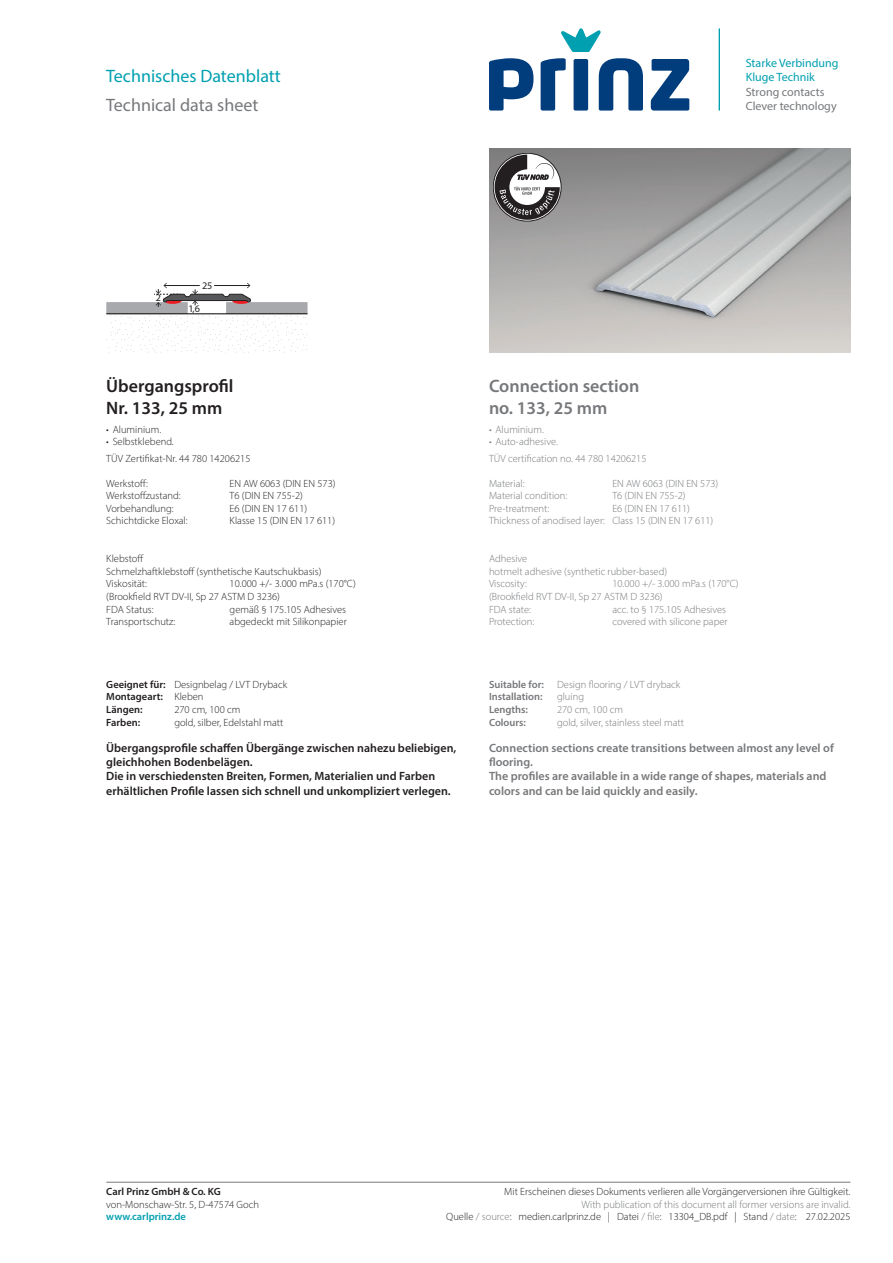
<style>
.page{position:relative;width:893px;height:1263px;background:#fff}
.page>*{position:absolute;margin:0;border:0;box-sizing:border-box;transform-origin:0 0}
.t1{font:600 18px/21.6px "Myriad Pro";color:#76787b}
.t2{font:600 18px/21.6px "Myriad Pro";color:#231f20}
.t3{font:18px "Myriad Pro";color:#00a0b0}
.t4{font:18px "Myriad Pro";color:#76787b}
.t5{font:600 12px/14.4px "Myriad Pro";color:#231f20}
.t6{font:600 12px/14.4px "Myriad Pro";color:#76787b}
.t7{font:12px/14.4px "Myriad Pro";color:#76787b}
.t8{font:12px/14.4px "Myriad Pro";color:#00a0b0}
.t9{font:300 10.5px/12.6px "Myriad Pro";color:#76787b}
.t10{font:300 10.5px/12.6px "Myriad Pro";color:#231f20}
.t11{font:600 10.5px/12.6px "Myriad Pro";color:#231f20}
.t12{font:600 10.5px/12.6px "Myriad Pro";color:#76787b}
.t13{font:600 10.5px "Myriad Pro";color:#00a0b0}
.t14{font:10.2px "Myriad Pro";color:#231f20}
.s1{font-weight:300}
.s2{color:#231f20}
</style>
<div class="page">
<svg style="left:489px;top:58px;width:44px;height:53px"></svg>
<svg style="left:541px;top:58px;width:25px;height:53px"></svg>
<div style="left:574px;top:59px;width:14px;height:52px;background:#013d7d;border-radius:2px"></div>
<svg style="left:599px;top:58px;width:44px;height:53px"></svg>
<svg style="left:651px;top:59px;width:38px;height:52px"></svg>
<svg style="left:561px;top:28px;width:40px;height:24px"></svg>
<div style="left:106px;top:302px;width:82px;height:12px;background:#a8a9ad"></div>
<div style="left:226px;top:302px;width:82px;height:12px;background:#a8a9ad"></div>
<hr style="left:106px;top:313px;width:202px;height:1px;background:#000">
<svg style="left:154px;top:283px;width:97px;height:24px"></svg>
<img style="left:489px;top:149px;width:361px;height:203px">
<hr style="left:719px;top:28px;width:1px;height:83px;background:#00a0b0">
<hr style="left:106px;top:1182px;width:744px;height:1px;background:#76787b">
<svg style="left:495px;top:155px;width:65px;height:65px"></svg>
<h1 class="t3" style="left:106px;top:65px;width:176px">Technisches Datenblatt</h1>
<h1 class="t4" style="left:106px;top:93px;width:154px">Technical data sheet</h1>
<p class="t8" style="left:746px;top:55px;width:94px">Starke Verbindung<br>Kluge Technik</p>
<p class="t7" style="left:746px;top:84px;width:92px">Strong contacts<br>Clever technology</p>
<p class="t14" style="left:156px;top:292px;width:7px">2</p>
<p class="t14" style="left:202px;top:279px;width:12px">25</p>
<p class="t14" style="left:188px;top:302px;width:13px">1,6</p>
<h1 class="t2" style="left:106px;top:375px;width:129px">Übergangsprofil<br>Nr. 133, 25 mm</h1>
<h1 class="t1" style="left:489px;top:375px;width:152px">Connection section no. 133, 25 mm</h1>
<p class="t10" style="left:106px;top:423px;width:56px">• Aluminium.</p>
<p class="t10" style="left:106px;top:435px;width:69px">• Selbstklebend.</p>
<p class="t9" style="left:489px;top:423px;width:56px">• Aluminium.</p>
<p class="t9" style="left:489px;top:435px;width:70px">• Auto-adhesive.</p>
<p class="t10" style="left:106px;top:452px;width:146px">TÜV Zertifikat-Nr. 44 780 14206215</p>
<p class="t9" style="left:489px;top:452px;width:159px">TÜV certification no. 44 780 14206215</p>
<p class="t10" style="left:106px;top:477px;width:43px">Werkstoff:</p>
<p class="t10" style="left:230px;top:477px;width:108px">EN AW 6063 (DIN EN 573)</p>
<p class="t10" style="left:106px;top:489px;width:76px">Werkstoffzustand:</p>
<p class="t10" style="left:230px;top:489px;width:75px">T6 (DIN EN 755-2)</p>
<p class="t10" style="left:106px;top:502px;width:69px">Vorbehandlung:</p>
<p class="t10" style="left:230px;top:502px;width:79px">E6 (DIN EN 17 611)</p>
<p class="t10" style="left:106px;top:514px;width:83px">Schichtdicke Eloxal:</p>
<p class="t10" style="left:230px;top:514px;width:107px">Klasse 15 (DIN EN 17 611)</p>
<p class="t10" style="left:106px;top:552px;width:217px">Klebstoff<br>Schmelzhaftklebstoff (synthetische Kautschukbasis)<br>Viskosität:</p>
<p class="t9" style="left:489px;top:477px;width:37px">Material:</p>
<p class="t9" style="left:612px;top:477px;width:108px">EN AW 6063 (DIN EN 573)</p>
<p class="t9" style="left:489px;top:489px;width:80px">Material condition:</p>
<p class="t9" style="left:612px;top:489px;width:75px">T6 (DIN EN 755-2)</p>
<p class="t9" style="left:489px;top:502px;width:62px">Pre-treatment:</p>
<p class="t9" style="left:489px;top:502px;width:226px;text-indent:123px">E6 (DIN EN 17 611)<br>Thickness of anodised layer: Class 15 (DIN EN 17 611)</p>
<p class="t9" style="left:489px;top:552px;width:180px">Adhesive<br>hotmelt adhesive (synthetic rubber-based)<br>Viscosity:</p>
<p class="t10" style="left:106px;top:577px;width:251px;text-indent:123px">10.000 +/- 3.000 mPa.s (170°C) (Brookfield RVT DV-II, Sp 27 ASTM D 3236)<br>FDA Status:</p>
<p class="t9" style="left:489px;top:577px;width:251px;text-indent:123px">10.000 +/- 3.000 mPa.s (170°C) (Brookfield RVT DV-II, Sp 27 ASTM D 3236)<br>FDA state:</p>
<p class="t10" style="left:230px;top:603px;width:118px">gemäß § 175.105 Adhesives</p>
<p class="t9" style="left:612px;top:603px;width:115px">acc. to § 175.105 Adhesives</p>
<p class="t10" style="left:106px;top:615px;width:70px">Transportschutz:</p>
<p class="t10" style="left:230px;top:615px;width:119px">abgedeckt mit Silikonpapier</p>
<p class="t9" style="left:489px;top:615px;width:47px">Protection:</p>
<p class="t9" style="left:612px;top:615px;width:117px">covered with silicone paper</p>
<p class="t11" style="left:106px;top:678px;width:182px">Geeignet für: <span class="s1">Designbelag / LVT Dryback<br></span>Montageart: <span class="s1">Kleben<br></span>Längen:</p>
<p class="t10" style="left:174px;top:703px;width:68px">270 cm, 100 cm</p>
<p class="t11" style="left:106px;top:715px;width:36px">Farben:</p>
<p class="t10" style="left:174px;top:716px;width:111px">gold, silber, Edelstahl matt</p>
<p class="t12" style="left:489px;top:678px;width:193px">Suitable for: <span class="s1">Design flooring / LVT dryback<br></span>Installation:</p>
<p class="t9" style="left:557px;top:690px;width:29px">gluing</p>
<p class="t12" style="left:489px;top:703px;width:41px">Lengths:</p>
<p class="t9" style="left:557px;top:703px;width:68px">270 cm, 100 cm</p>
<p class="t12" style="left:489px;top:715px;width:39px">Colours:</p>
<p class="t9" style="left:557px;top:716px;width:128px">gold, silver, stainless steel matt</p>
<p class="t5" style="left:106px;top:740px;width:352px">Übergangsprofile schaffen Übergänge zwischen nahezu beliebigen, gleichhohen Bodenbelägen.<br>Die in verschiedensten Breiten, Formen, Materialien und Farben erhältlichen Profile lassen sich schnell und unkompliziert verlegen.</p>
<p class="t6" style="left:489px;top:740px;width:346px">Connection sections create transitions between almost any level of flooring.<br>The profiles are available in a wide range of shapes, materials and colors and can be laid quickly and easily.</p>
<p class="t11" style="left:106px;top:1185px;width:116px">Carl Prinz GmbH &amp; Co. KG</p>
<p class="t10" style="left:106px;top:1198px;width:154px">von-Monschaw-Str. 5, D-47574 Goch</p>
<p class="t13" style="left:106px;top:1210px;width:81px">www.carlprinz.de</p>
<p class="t10" style="left:504px;top:1185px;width:348px">Mit Erscheinen dieses Dokuments verlieren alle Vorgängerversionen ihre Gültigkeit.</p>
<p class="t9" style="left:446px;top:1198px;width:406px;text-align:right">With publication of this document all former versions are invalid.<br><span class="s2">Quelle</span> / source<span class="s2">: medien.carlprinz.de | Datei</span> / file<span class="s2">: 13304_DB.pdf | Stand</span> / date<span class="s2">: 27.02.2025</span></p>
</div>
